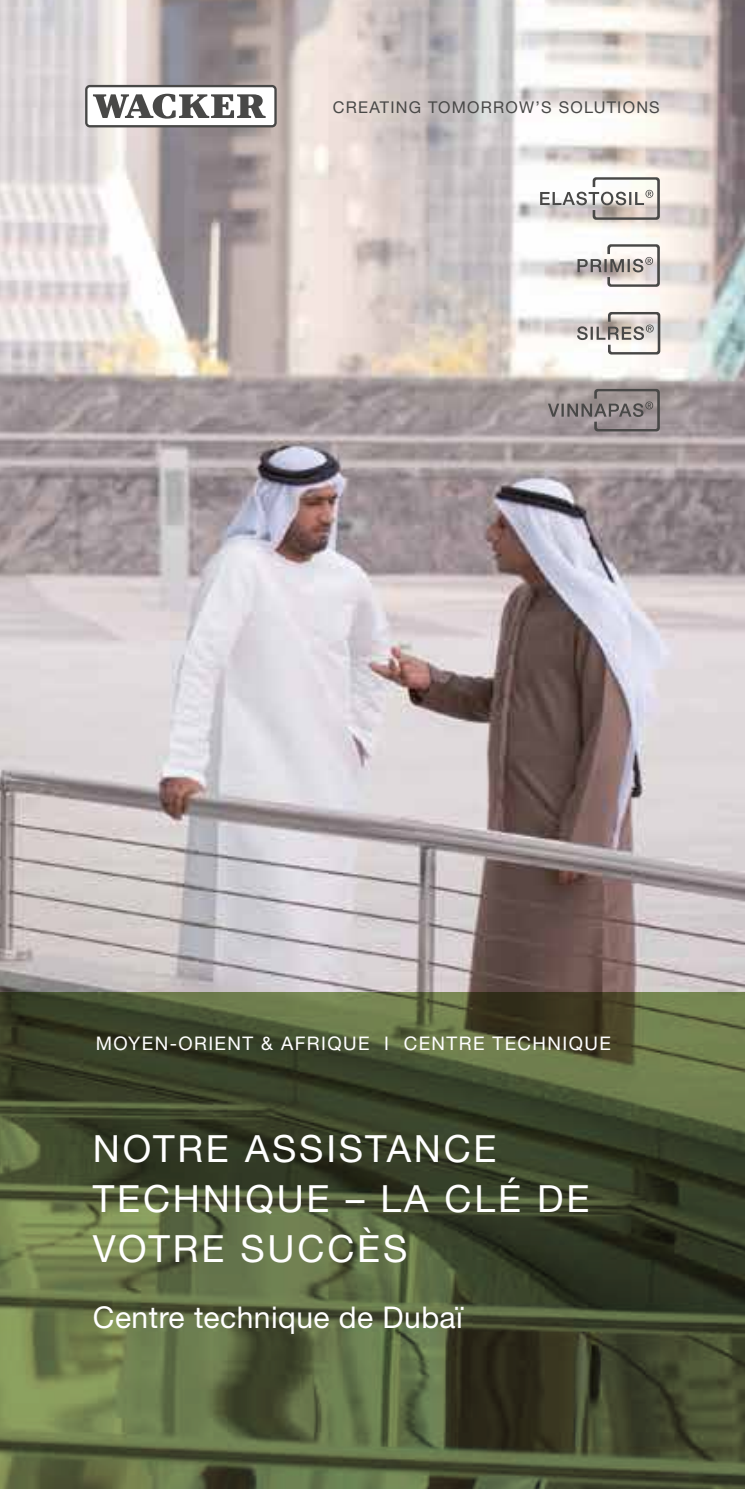
<style>
.page{position:relative;width:745px;height:1489px;background:#fff}
.page>*{position:absolute;margin:0;border:0;box-sizing:border-box;transform-origin:0 0}
.t1{font:37.5px/50px "Neue Helveticafor WACKER 55";letter-spacing:.075em;color:#fff}
.t2{font:30px "Neue Helveticafor WACKER 55";letter-spacing:.015em;color:#fff}
.t3{font:18.75px "Neue Helveticafor WACKER 55";letter-spacing:.075em;color:#fff}
.t4{font:16.25px "Neue Helveticafor WACKER 55";letter-spacing:.075em;color:#484847}
</style>
<div class="page">
<img style="left:0;top:0;width:744px;height:992px">
<svg style="left:0;top:992px;width:744px;height:496px;background:#4c5636"></svg>
<svg style="left:85px;top:85px;width:191px;height:42px"></svg>
<div style="left:87px;top:87px;width:187px;height:38px;background:#fff;border-radius:2px"></div>
<svg style="left:93px;top:94px;width:172px;height:25px"></svg>
<svg style="left:539px;top:177px;width:120px;height:43px"></svg>
<svg style="left:577px;top:244px;width:82px;height:43px"></svg>
<svg style="left:576px;top:312px;width:84px;height:42px"></svg>
<svg style="left:547px;top:389px;width:112px;height:42px;background:#908889"></svg>
<p class="t4" style="left:333px;top:97px;width:328px">CREATING TOMORROW’S SOLUTIONS</p>
<p class="t3" style="left:96px;top:1031px;width:516px">MOYEN-ORIENT &amp; AFRIQUE I CENTRE TECHNIQUE</p>
<p class="t1" style="left:93px;top:1123px;width:497px">NOTRE ASSISTANCE<br>TECHNIQUE – LA CLÉ DE<br>VOTRE SUCCÈS</p>
<p class="t2" style="left:93px;top:1298px;width:371px">Centre technique de Dubaï</p>
</div>
